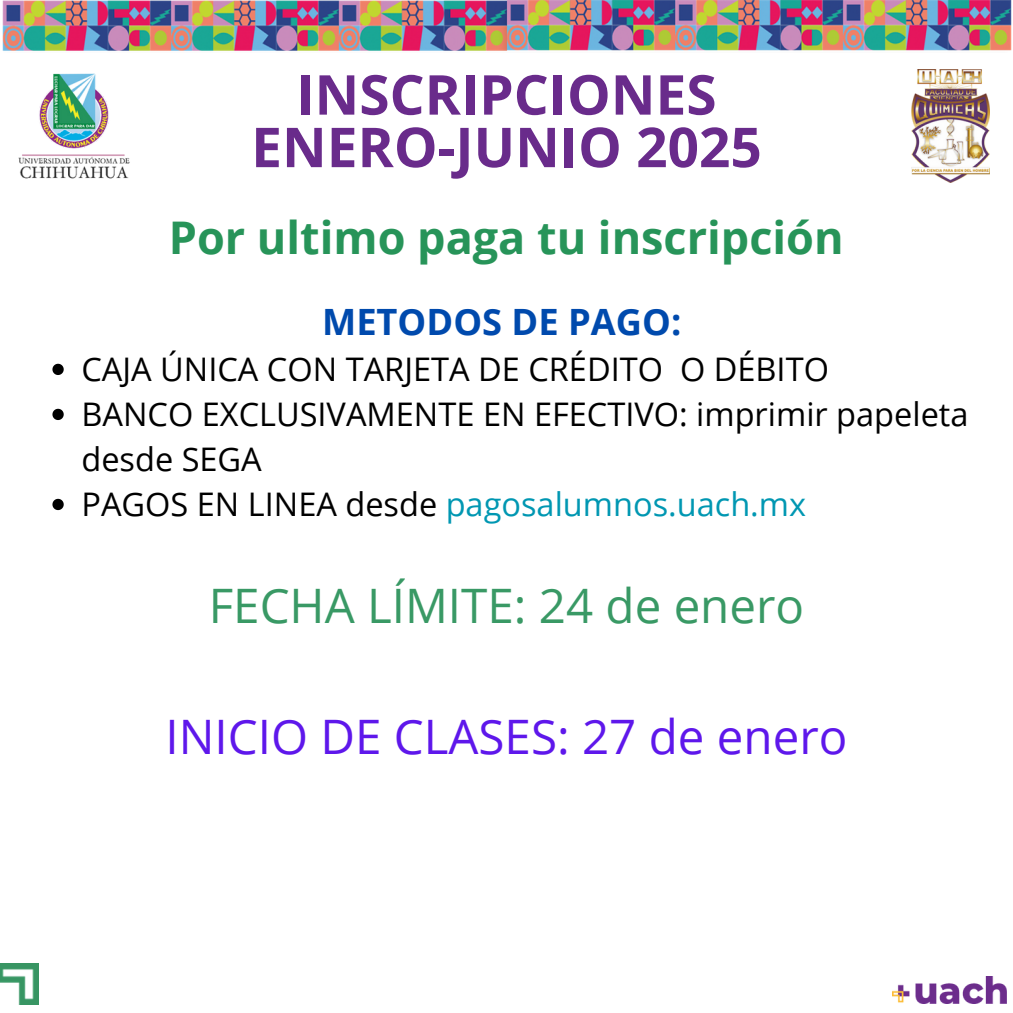
<style>
.page{position:relative;width:1013px;height:1013px;background:#fff}
.page>*{position:absolute;margin:0;border:0;box-sizing:border-box;transform-origin:0 0}
.t1{font:700 55px/52.5px "Open Sans";color:#692b8b;text-align:center}
.t2{font:47.5px "Open Sans";color:#5e17eb}
.t3{font:47.5px "Open Sans";color:#399965}
.t4{font:700 45px "Open Sans";color:#279459}
.t5{font:700 36.25px "Open Sans";color:#004aad}
.t6{font:32.5px/45px "Open Sans";color:#000}
.t7{font:32.5px "Open Sans";color:#0097b2}
.s1{color:#000}
</style>
<div class="page">
<img style="left:2px;top:0;width:1010px;height:51px">
<img style="left:18px;top:73px;width:112px;height:106px">
<img style="left:911px;top:69px;width:78px;height:114px">
<img style="left:0;top:963px;width:38px;height:41px">
<img style="left:892px;top:976px;width:114px;height:27px">
<svg style="left:52px;top:364px;width:12px;height:11px"></svg>
<svg style="left:52px;top:409px;width:12px;height:11px"></svg>
<svg style="left:52px;top:499px;width:12px;height:11px"></svg>
<p class="t1" style="left:251px;top:67px;width:512px">INSCRIPCIONES<br>ENERO-JUNIO 2025</p>
<p class="t4" style="left:169px;top:206px;width:676px">Por ultimo paga tu inscripción</p>
<h1 class="t5" style="left:322px;top:296px;width:361px">METODOS DE PAGO:</h1>
<p class="t6" style="left:81px;top:345px;width:749px">CAJA ÚNICA CON TARJETA DE CRÉDITO O DÉBITO</p>
<h2 class="t6" style="left:81px;top:390px;width:888px">BANCO EXCLUSIVAMENTE EN EFECTIVO: imprimir papeleta desde SEGA</h2>
<h4 class="t7" style="left:81px;top:481px;width:726px"><span class="s1">PAGOS EN LINEA desde</span> pagosalumnos.uach.mx</h4>
<p class="t3" style="left:209px;top:572px;width:597px">FECHA LÍMITE: 24 de enero</p>
<p class="t2" style="left:165px;top:703px;width:683px">INICIO DE CLASES: 27 de enero</p>
</div>
